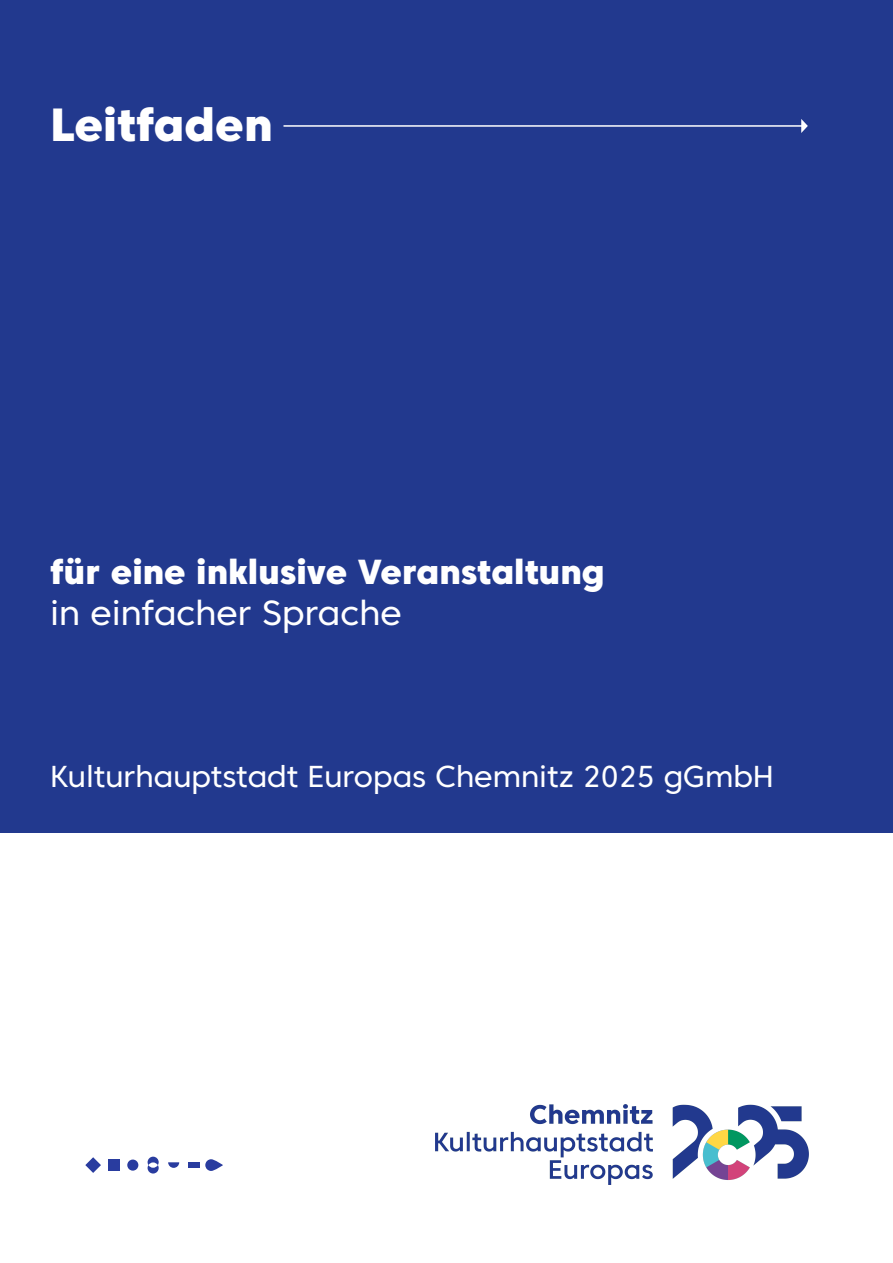
<style>
.page{position:relative;width:893px;height:1263px;background:#fff}
.page>*{position:absolute;margin:0;border:0;box-sizing:border-box;transform-origin:0 0}
.t1{font:800 46.35px "Core Sans C 85";color:#fff}
.t2{font:800 34.65px "Core Sans C 85";color:#fff}
.t3{font:34.65px "Core Sans C 45";color:#fff}
.t4{font:30.15px "Core Sans C 45";color:#fff}
</style>
<div class="page">
<div style="left:0;top:0;width:892px;height:832px;background:#22398e"></div>
<div style="left:108px;top:1159px;width:11px;height:12px;background:#293c9f"></div>
<div style="left:127px;top:1159px;width:11px;height:12px;background:#293c9f;border-radius:50%"></div>
<svg style="left:168px;top:1162px;width:11px;height:6px"></svg>
<svg style="left:85px;top:1157px;width:16px;height:16px"></svg>
<div style="left:188px;top:1162px;width:11px;height:6px;background:#293c9f"></div>
<svg style="left:148px;top:1157px;width:11px;height:16px"></svg>
<svg style="left:205px;top:1159px;width:18px;height:12px"></svg>
<img style="left:435px;top:1104px;width:374px;height:80px">
<hr style="left:284px;top:125px;width:523px;height:2px;background:#fff">
<svg style="left:801px;top:119px;width:7px;height:14px"></svg>
<h1 class="t1" style="left:50px;top:96px;width:224px">Leitfaden</h1>
<p class="t2" style="left:50px;top:550px;width:556px">für eine inklusive Veranstaltung</p>
<p class="t3" style="left:50px;top:591px;width:353px">in einfacher Sprache</p>
<p class="t4" style="left:50px;top:757px;width:725px">Kulturhauptstadt Europas Chemnitz 2025 gGmbH</p>
</div>
